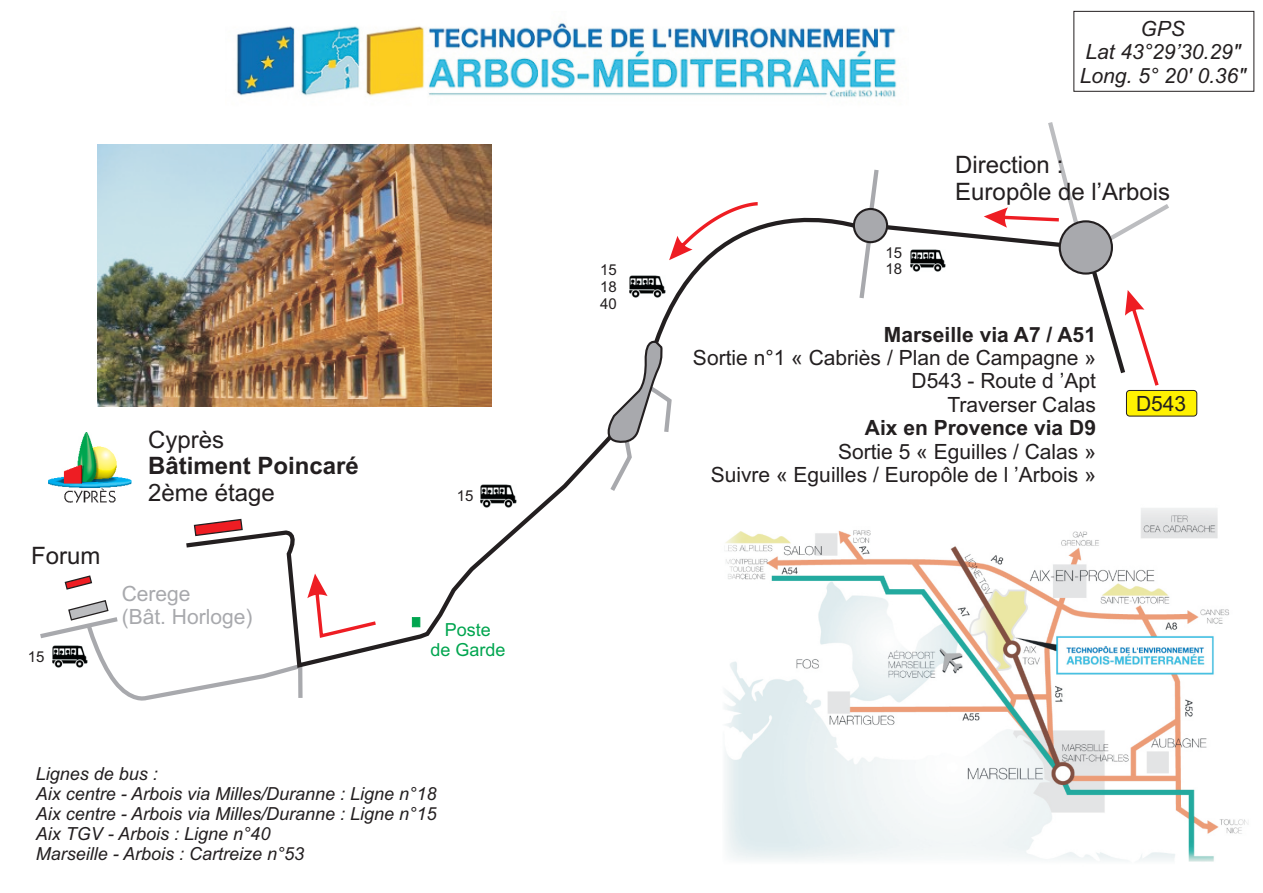
<style>
.page{position:relative;width:1263px;height:893px;background:#fff}
.page>*{position:absolute;margin:0;border:0;box-sizing:border-box;transform-origin:0 0}
.t1{font:24px/26.8px "Arial";color:#231f20}
.t2{font:700 24px "Arial";color:#231f20}
.t3{font:21px/23.4px "Arial";color:#231f20;text-align:right}
.t4{font:700 21px "Arial";color:#231f20}
.t5{font:italic 21px/23.4px "Arial";color:#231f20;text-align:center}
.t6{font:21px/23.4px "Arial";color:#a8a9ad}
.t7{font:italic 18px/20.1px "Arial";color:#231f20}
.t8{font:18px/20.1px "Arial";color:#00a54f;text-align:center}
.t9{font:15px/16.8px "Arial";color:#231f20;text-align:justify}
</style>
<div class="page">
<svg style="left:287px;top:448px;width:310px;height:202px"></svg>
<svg style="left:186px;top:505px;width:113px;height:55px"></svg>
<svg style="left:411px;top:617px;width:10px;height:11px"></svg>
<img style="left:49px;top:433px;width:83px;height:69px">
<svg style="left:597px;top:122px;width:577px;height:369px"></svg>
<img style="left:98px;top:144px;width:393px;height:262px">
<img style="left:236px;top:23px;width:661px;height:75px">
<div style="left:1126px;top:390px;width:71px;height:26px;background:#fff101;border:1px solid #231f20;border-radius:3px"></div>
<img style="left:724px;top:508px;width:525px;height:354px">
<svg style="left:40px;top:574px;width:336px;height:127px"></svg>
<img style="left:910px;top:249px;width:36px;height:23px">
<img style="left:630px;top:275px;width:35px;height:23px">
<img style="left:52px;top:645px;width:36px;height:23px">
<img style="left:481px;top:485px;width:35px;height:22px">
<div style="left:1073px;top:11px;width:181px;height:81px;border:1px solid #231f20"></div>
<h1 class="t1" style="left:31px;top:544px;width:71px">Forum</h1>
<p class="t9" style="left:28px;top:649px;width:18px">15</p>
<h1 class="t1" style="left:148px;top:428px;width:78px">Cyprès</h1>
<h1 class="t2" style="left:148px;top:457px;width:212px">Bâtiment Poincaré</h1>
<h1 class="t1" style="left:148px;top:481px;width:128px">2ème étage</h1>
<p class="t6" style="left:122px;top:583px;width:132px">Cerege<br>(Bât. Horloge)</p>
<p class="t9" style="left:457px;top:489px;width:18px">15</p>
<p class="t8" style="left:430px;top:621px;width:77px">Poste<br>de Garde</p>
<p class="t7" style="left:36px;top:765px;width:402px">Lignes de bus :<br>Aix centre - Arbois via Milles/Duranne : Ligne n°18<br>Aix centre - Arbois via Milles/Duranne : Ligne n°15<br>Aix TGV - Arbois : Ligne n°40<br>Marseille - Arbois : Cartreize n°53</p>
<p class="t9" style="left:600px;top:263px;width:18px">15<br>18<br>40</p>
<p class="t5" style="left:1080px;top:19px;width:172px">GPS<br>Lat 43°29’30.29?<br>Long. 5° 20' 0.36?</p>
<p class="t9" style="left:885px;top:245px;width:18px">15<br>18</p>
<h1 class="t1" style="left:955px;top:153px;width:216px">Direction :<br>Europôle de l’Arbois</h1>
<p class="t4" style="left:884px;top:326px;width:214px">Marseille via A7 / A51</p>
<p class="t3" style="left:693px;top:348px;width:404px">Sortie n°1 « Cabriès / Plan de Campagne »<br>D543 - Route d ’Apt<br>Traverser Calas</p>
<p class="t4" style="left:865px;top:420px;width:233px">Aix en Provence via D9</p>
<p class="t3" style="left:711px;top:442px;width:387px">Sortie 5 « Eguilles / Calas »<br>Suivre « Eguilles / Europôle de l ’Arbois »</p>
<p class="t3" style="left:1136px;top:394px;width:52px">D543</p>
</div>
